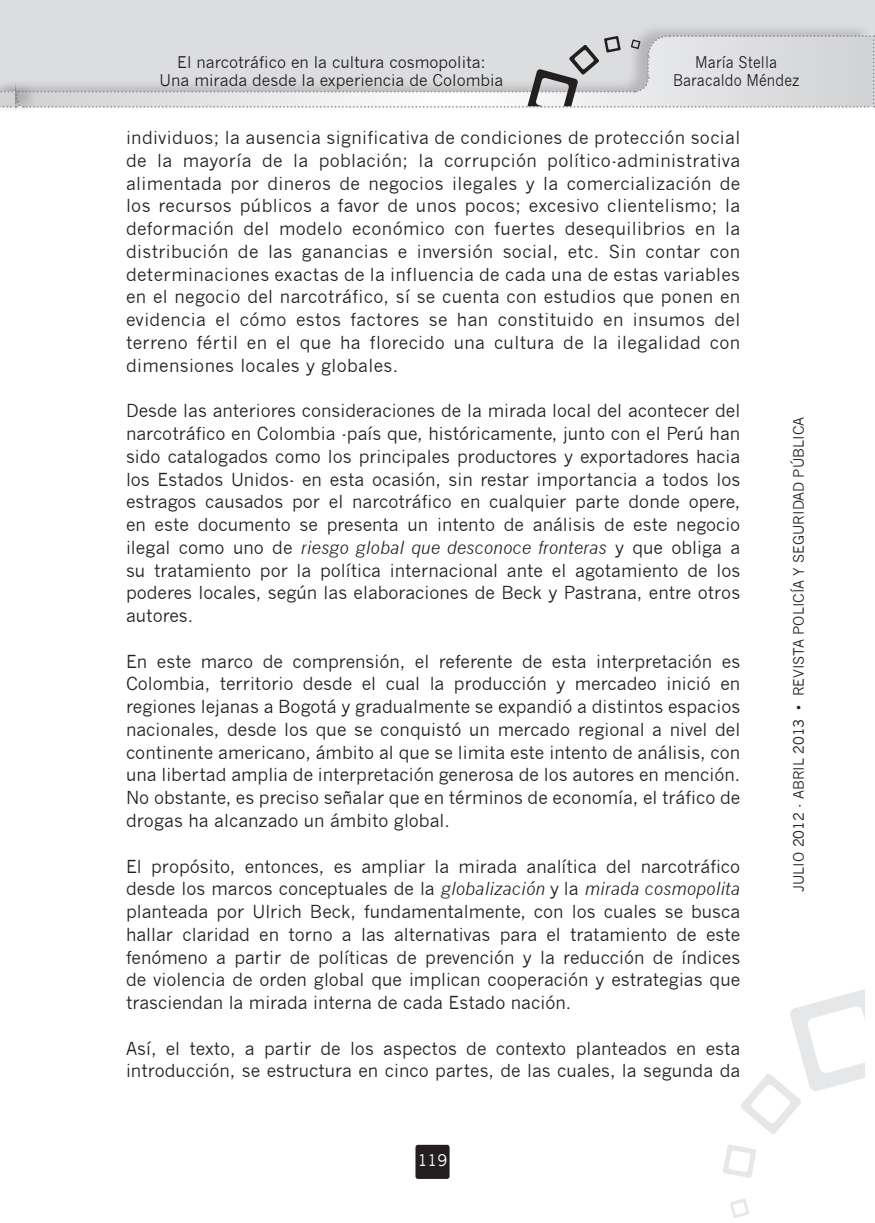
<style>
.page{position:relative;width:875px;height:1223px;background:#fff}
.page>*{position:absolute;margin:0;border:0;box-sizing:border-box;transform-origin:0 0}
.t1{font:17.5px/22.8px "News Gothic";color:#231f20;text-align:justify}
.t2{font:15.75px/17.3px "News Gothic";color:#231f20;text-align:center}
.t3{font:15.75px/17.3px "News Gothic";color:#231f20;text-align:center;scale:.9 1}
.t4{font:15.75px "News Gothic";color:#fff}
.t5{font:14px "News Gothic";color:#231f20}
.s1{font-style:italic}
</style>
<div class="page">
<div style="left:0;top:0;width:16px;height:106px;background:#dcdddf"></div>
<div style="left:0;top:23px;width:16px;height:90px;background:#231f20;opacity:.2"></div>
<div style="left:16px;top:0;width:859px;height:106px;background:#dcdddf"></div>
<div style="left:16px;top:21px;width:855px;height:91px;background:#231f20;opacity:.2"></div>
<div style="left:16px;top:23px;width:21px;height:90px;background:#231f20;opacity:.2"></div>
<svg style="left:0;top:34px;width:875px;height:75px"></svg>
<svg style="left:741px;top:989px;width:124px;height:145px"></svg>
<svg style="left:723px;top:1144px;width:33px;height:33px"></svg>
<svg style="left:730px;top:1199px;width:19px;height:18px"></svg>
<div style="left:415px;top:1144px;width:34px;height:34px;background:#231f20;border-radius:3px"></div>
<p class="t2" style="left:160px;top:54px;width:345px">El narcotráfico en la cultura cosmopolita:<br>Una mirada desde la experiencia de Colombia</p>
<p class="t3" style="left:673px;top:54px;width:142px">María Stella<br>Baracaldo Méndez</p>
<p class="t1" style="left:126px;top:126px;width:616px">individuos; la ausencia significativa de condiciones de protección social de la mayoría de la población; la corrupción político-administrativa alimentada por dineros de negocios ilegales y la comercialización de los recursos públicos a favor de unos pocos; excesivo clientelismo; la deformación del modelo económico con fuertes desequilibrios en la distribución de las ganancias e inversión social, etc. Sin contar con determinaciones exactas de la influencia de cada una de estas variables en el negocio del narcotráfico, sí se cuenta con estudios que ponen en evidencia el cómo estos factores se han constituido en insumos del terreno fértil en el que ha florecido una cultura de la ilegalidad con dimensiones locales y globales.</p>
<p class="t1" style="left:126px;top:399px;width:616px">Desde las anteriores consideraciones de la mirada local del acontecer del narcotráfico en Colombia -país que, históricamente, junto con el Perú han sido catalogados como los principales productores y exportadores hacia los Estados Unidos- en esta ocasión, sin restar importancia a todos los estragos causados por el narcotráfico en cualquier parte donde opere, en este documento se presenta un intento de análisis de este negocio ilegal como uno de <span class="s1">riesgo global que desconoce fronteras</span> y que obliga a su tratamiento por la política internacional ante el agotamiento de los poderes locales, según las elaboraciones de Beck y Pastrana, entre otros autores.</p>
<p class="t1" style="left:126px;top:649px;width:616px">En este marco de comprensión, el referente de esta interpretación es Colombia, territorio desde el cual la producción y mercadeo inició en regiones lejanas a Bogotá y gradualmente se expandió a distintos espacios nacionales, desde los que se conquistó un mercado regional a nivel del continente americano, ámbito al que se limita este intento de análisis, con una libertad amplia de interpretación generosa de los autores en mención.<br>No obstante, es preciso señalar que en términos de economía, el tráfico de drogas ha alcanzado un ámbito global.</p>
<p class="t1" style="left:126px;top:854px;width:616px">El propósito, entonces, es ampliar la mirada analítica del narcotráfico desde los marcos conceptuales de la <span class="s1">globalización</span> y la <span class="s1">mirada cosmopolita </span>planteada por Ulrich Beck, fundamentalmente, con los cuales se busca hallar claridad en torno a las alternativas para el tratamiento de este fenómeno a partir de políticas de prevención y la reducción de índices de violencia de orden global que implican cooperación y estrategias que trasciendan la mirada interna de cada Estado nación.</p>
<p class="t1" style="left:126px;top:1036px;width:616px">Así, el texto, a partir de los aspectos de contexto planteados en esta introducción, se estructura en cinco partes, de las cuales, la segunda da</p>
<p class="t4" style="left:418px;top:1150px;width:31px">119</p>
<p class="t5" style="left:790px;top:891px;width:476px;rotate:-90deg">JULIO 2012 - ABRIL 2013 • REVISTA POLICÍA Y SEGURIDAD PÚBLICA</p>
</div>
